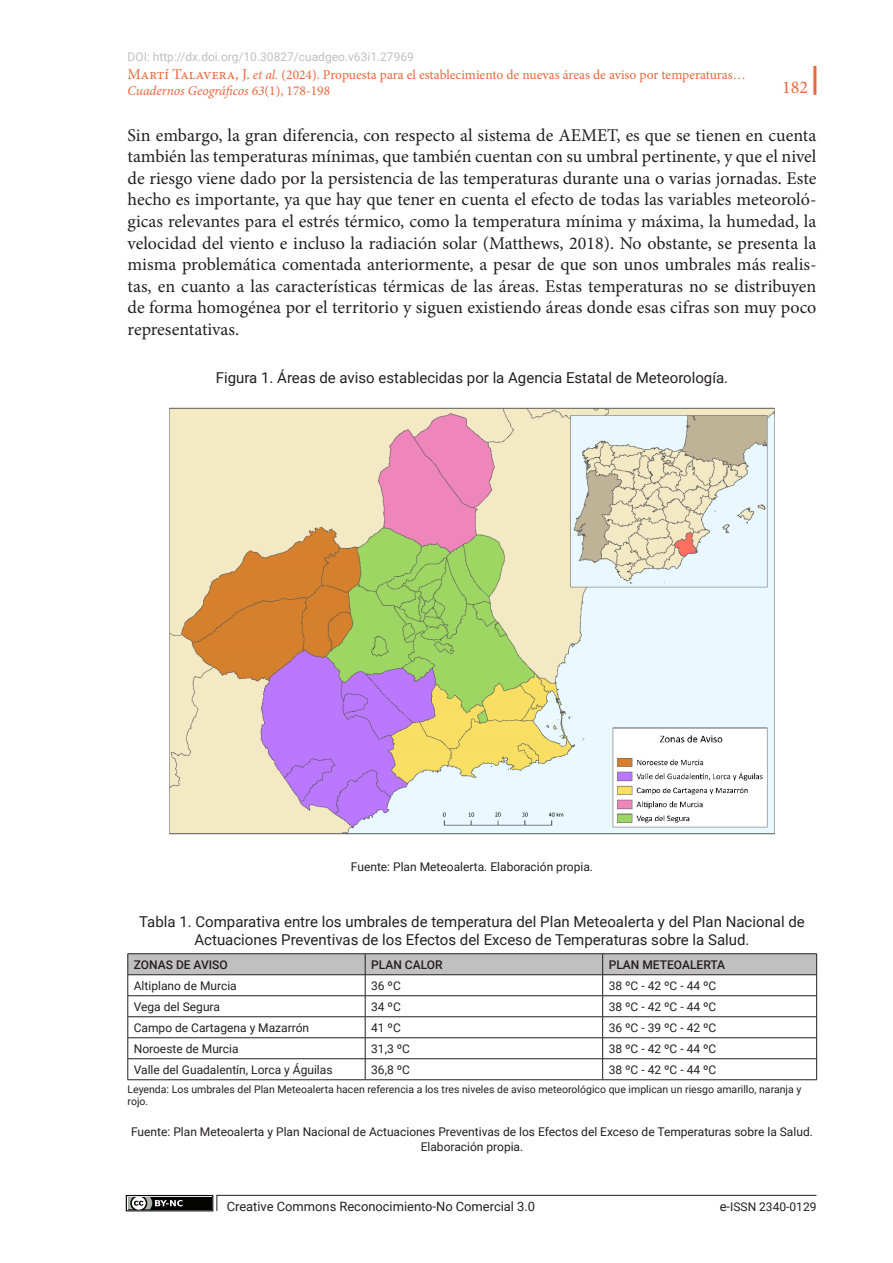
<style>
.page{position:relative;width:893px;height:1263px;background:#fff}
.page>*{position:absolute;margin:0;border:0;box-sizing:border-box;transform-origin:0 0}
.t1{font:18px/21.6px "Minion Pro";color:#231f20;text-align:justify}
.t2{font:18px "Minion Pro";color:#ea663b}
.sps_tablas_titulo{font:15px/18px "Roboto";color:#231f20;text-align:center}
.sps_figur_titulo{font:15px "Roboto";color:#231f20}
.t3{font:13.5px/16.2px "Minion Pro";color:#ea663b}
.t4{font:12.9px "Roboto";color:#231f20}
.sps_tablas_texto{font:12px "Roboto";color:#231f20}
.sps_tablas_notas{font:12px/14.4px "Roboto";color:#231f20;text-align:center}
.t5{font:12px "Roboto";color:#c0c0c0}
.sps_pies_figuras{font:12px "Roboto";color:#231f20}
.sps_tablas_epig{font:500 12px "Roboto";color:#231f20}
.sps_tablas_notas_inter{font:10.5px/12.6px "Roboto";color:#231f20}
.s1{font-size:15px}
.s2{font-style:italic}
.s3{font-size:12.9px}
</style>
<div class="page">
<hr style="left:813px;top:66px;width:3px;height:29px;background:#ea663b">
<svg style="left:216px;top:1195px;width:601px;height:16px"></svg>
<div style="left:126px;top:1195px;width:87px;height:16px;border:1px solid #040503"></div>
<div style="left:128px;top:1197px;width:83px;height:12px;background:#040503"></div>
<svg style="left:128px;top:1197px;width:55px;height:12px"></svg>
<img style="left:169px;top:407px;width:606px;height:428px">
<hr style="left:128px;top:953px;width:237px;height:1px;background:#231f20">
<hr style="left:365px;top:953px;width:238px;height:1px;background:#231f20">
<hr style="left:603px;top:953px;width:214px;height:1px;background:#231f20">
<svg style="left:128px;top:954px;width:689px;height:125px"></svg>
<hr style="left:128px;top:1079px;width:237px;height:1px;background:#231f20">
<hr style="left:365px;top:1079px;width:238px;height:1px;background:#231f20">
<hr style="left:603px;top:1079px;width:214px;height:1px;background:#231f20">
<p class="t5" style="left:128px;top:48px;width:288px">DOI: http://dx.doi.org/10.30827/cuadgeo.v63i1.27969</p>
<p class="t3" style="left:128px;top:66px;width:620px"><span class="s1">Martí Talavera, J.</span> <span class="s2">et al.</span> (2024). Propuesta para el establecimiento de nuevas áreas de aviso por temperaturas…<br><span class="s2">Cuadernos Geográficos 63</span>(1), 178-198</p>
<p class="t1" style="left:128px;top:124px;width:690px">Sin embargo, la gran diferencia, con respecto al sistema de AEMET, es que se tienen en cuenta también las temperaturas mínimas, que también cuentan con su umbral pertinente, y que el nivel de riesgo viene dado por la persistencia de las temperaturas durante una o varias jornadas. Este hecho es importante, ya que hay que tener en cuenta el efecto de todas las variables meteoroló&shy;gicas relevantes para el estrés térmico, como la temperatura mínima y máxima, la humedad, la velocidad del viento e incluso la radiación solar (Matthews, 2018). No obstante, se presenta la misma problemática comentada anteriormente, a pesar de que son unos umbrales más realis&shy;tas, en cuanto a las características térmicas de las áreas. Estas temperaturas no se distribuyen de forma homogénea por el territorio y siguen existiendo áreas donde esas cifras son muy poco representativas.</p>
<p class="sps_figur_titulo" style="left:216px;top:367px;width:514px">Figura 1. Áreas de aviso establecidas por la Agencia Estatal de Meteorología.</p>
<p class="t2" style="left:782px;top:75px;width:27px">182</p>
<p class="sps_pies_figuras" style="left:351px;top:858px;width:244px">Fuente: Plan Meteoalerta. Elaboración propia.</p>
<p class="sps_tablas_titulo" style="left:139px;top:912px;width:667px">Tabla 1. Comparativa entre los umbrales de temperatura del Plan Meteoalerta y del Plan Nacional de<br>Actuaciones Preventivas de los Efectos del Exceso de Temperaturas sobre la Salud.</p>
<p class="sps_tablas_epig" style="left:134px;top:956px;width:96px">ZONAS DE AVISO</p>
<p class="sps_tablas_epig" style="left:371px;top:956px;width:73px">PLAN CALOR</p>
<p class="sps_tablas_epig" style="left:609px;top:956px;width:118px">PLAN METEOALERTA</p>
<p class="sps_tablas_texto" style="left:134px;top:977px;width:105px">Altiplano de Murcia</p>
<p class="sps_tablas_texto" style="left:371px;top:977px;width:31px">36 ºC</p>
<p class="sps_tablas_texto" style="left:609px;top:977px;width:109px">38 ºC - 42 ºC - 44 ºC</p>
<p class="sps_tablas_texto" style="left:134px;top:998px;width:88px">Vega del Segura</p>
<p class="sps_tablas_texto" style="left:371px;top:998px;width:31px">34 ºC</p>
<p class="sps_tablas_texto" style="left:609px;top:998px;width:109px">38 ºC - 42 ºC - 44 ºC</p>
<p class="sps_tablas_texto" style="left:134px;top:1019px;width:177px">Campo de Cartagena y Mazarrón</p>
<p class="sps_tablas_texto" style="left:371px;top:1019px;width:31px">41 ºC</p>
<p class="sps_tablas_texto" style="left:609px;top:1019px;width:109px">36 ºC - 39 ºC - 42 ºC</p>
<p class="sps_tablas_texto" style="left:134px;top:1040px;width:106px">Noroeste de Murcia</p>
<p class="sps_tablas_texto" style="left:371px;top:1040px;width:40px">31,3 ºC</p>
<p class="sps_tablas_texto" style="left:609px;top:1040px;width:109px">38 ºC - 42 ºC - 44 ºC</p>
<p class="sps_tablas_texto" style="left:134px;top:1061px;width:200px">Valle del Guadalentín, Lorca y Águilas</p>
<p class="sps_tablas_texto" style="left:371px;top:1061px;width:40px">36,8 ºC</p>
<p class="sps_tablas_texto" style="left:609px;top:1061px;width:109px">38 ºC - 42 ºC - 44 ºC</p>
<p class="sps_tablas_notas_inter" style="left:128px;top:1082px;width:675px">Leyenda: Los umbrales del Plan Meteoalerta hacen referencia a los tres niveles de aviso meteorológico que implican un riesgo amarillo, naranja y rojo.</p>
<p class="sps_tablas_notas" style="left:131px;top:1124px;width:683px">Fuente: Plan Meteoalerta y Plan Nacional de Actuaciones Preventivas de los Efectos del Exceso de Temperaturas sobre la Salud.<br>Elaboración propia.</p>
<p class="t4" style="left:227px;top:1197px;width:310px">Creative Commons Reconocimiento-No Comercial 3.0</p>
<p class="sps_tablas_notas" style="left:720px;top:1199px;width:98px"><span class="s3">e-</span>ISSN 2340-0129</p>
</div>
